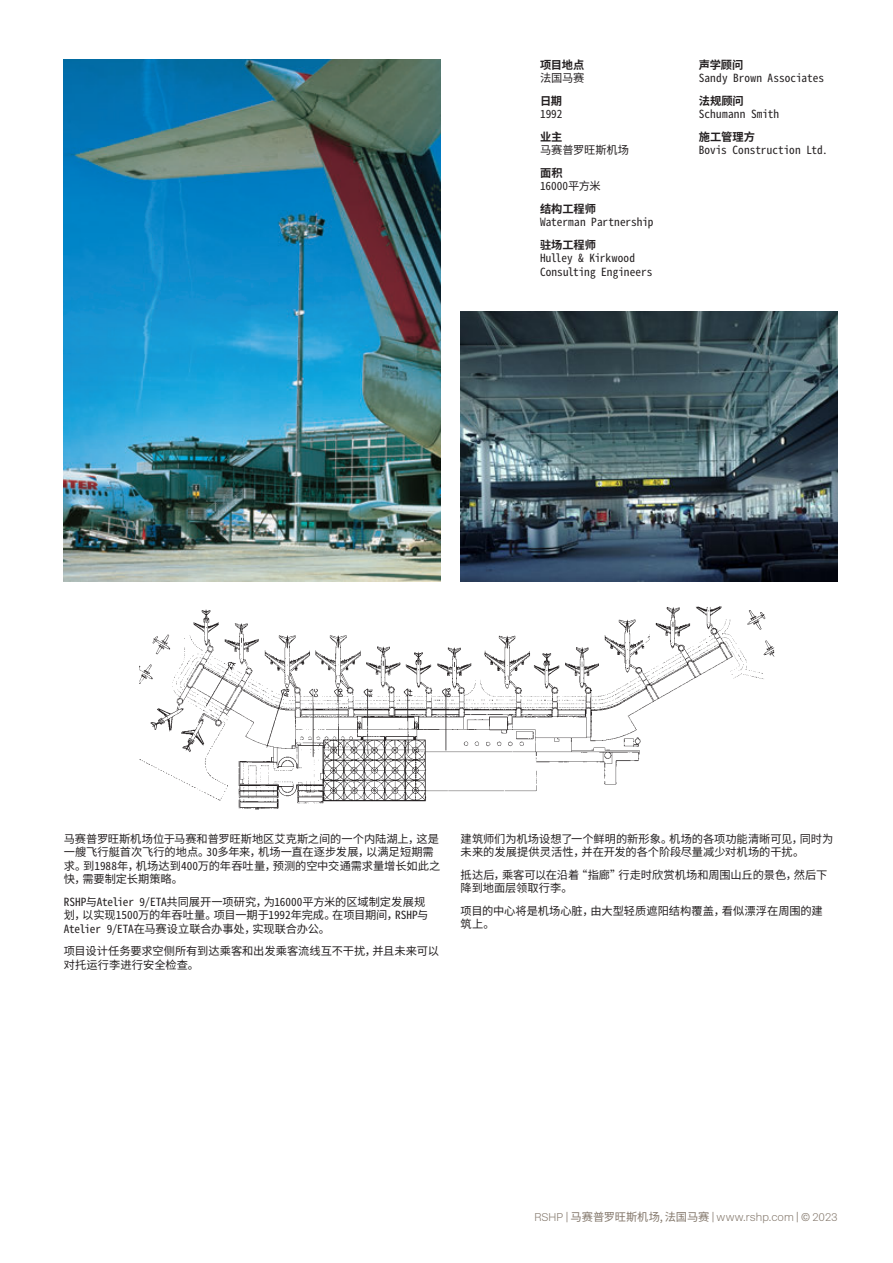
<style>
.page{position:relative;width:893px;height:1263px;background:#fff}
.page>*{position:absolute;margin:0;border:0;box-sizing:border-box;transform-origin:0 0}
.Info_Body{font:11.25px/13.5px "Noto Sans Mono CJ Ksc";color:#231f20}
.t1{font:11.25px "New Rail Alphabet White";color:#82766a}
.Info_Header{font:700 11.25px "Noto Sans Mono CJ Ksc";letter-spacing:-.005em;color:#231f20}
.Info_Body-2{font:11.25px "Noto Sans Mono CJ Ksc";letter-spacing:.02em;color:#231f20}
.s1{font-family:"Noto Sans CJ Ksc"}
</style>
<div class="page">
<img style="left:64px;top:60px;width:377px;height:522px">
<img style="left:139px;top:606px;width:636px;height:204px">
<img style="left:461px;top:312px;width:377px;height:270px">
<p class="Info_Header" style="left:540px;top:58px;width:46px">项目地点</p>
<p class="Info_Body" style="left:540px;top:71px;width:46px">法国马赛</p>
<p class="Info_Header" style="left:540px;top:94px;width:24px">日期</p>
<p class="Info_Body" style="left:540px;top:107px;width:24px">1992</p>
<p class="Info_Header" style="left:540px;top:130px;width:24px">业主</p>
<p class="Info_Body" style="left:540px;top:143px;width:91px">马赛普罗旺斯机场</p>
<p class="Info_Header" style="left:540px;top:166px;width:24px">面积</p>
<p class="Info_Body" style="left:540px;top:179px;width:62px">16000平方米</p>
<p class="Info_Header" style="left:540px;top:202px;width:57px">结构工程师</p>
<p class="Info_Body" style="left:540px;top:215px;width:115px">Waterman Partnership</p>
<p class="Info_Header" style="left:540px;top:238px;width:57px">驻场工程师</p>
<p class="Info_Body" style="left:540px;top:251px;width:114px">Hulley &amp; Kirkwood<br>Consulting Engineers</p>
<p class="Info_Header" style="left:699px;top:58px;width:46px">声学顾问</p>
<p class="Info_Body" style="left:699px;top:71px;width:127px">Sandy Brown Associates</p>
<p class="Info_Header" style="left:699px;top:94px;width:47px">法规顾问</p>
<p class="Info_Body-2" style="left:699px;top:108px;width:82px">Schumann Smith</p>
<p class="Info_Header" style="left:699px;top:130px;width:58px">施工管理方</p>
<p class="Info_Body" style="left:699px;top:143px;width:131px">Bovis Construction Ltd.</p>
<p class="Info_Body" style="left:64px;top:832px;width:378px">马赛普罗旺斯机场位于马赛和普罗旺斯地区艾克斯之间的一个内陆湖上，这是一艘飞行艇首次飞行的地点。30多年来，机场一直在逐步发展，以满足短期需求。到1988年，机场达到400万的年吞吐量，预测的空中交通需求量增长如此之快，需要制定长期策略。</p>
<p class="Info_Body" style="left:64px;top:895px;width:366px">RSHP与Atelier 9/ETA共同展开一项研究，为16000平方米的区域制定发展规划，以实现1500万的年吞吐量。项目一期于1992年完成。在项目期间，RSHP与<br>Atelier 9/ETA在马赛设立联合办事处，实现联合办公。</p>
<p class="Info_Body" style="left:64px;top:944px;width:377px">项目设计任务要求空侧所有到达乘客和出发乘客流线互不干扰，并且未来可以对托运行李进行安全检查。</p>
<p class="Info_Body" style="left:461px;top:832px;width:374px">建筑师们为机场设想了一个鲜明的新形象。机场的各项功能清晰可见，同时为未来的发展提供灵活性，并在开发的各个阶段尽量减少对机场的干扰。</p>
<p class="Info_Body" style="left:461px;top:868px;width:368px">抵达后，乘客可以在沿着“指廊”行走时欣赏机场和周围山丘的景色，然后下降到地面层领取行李。</p>
<p class="Info_Body" style="left:461px;top:904px;width:364px">项目的中心将是机场心脏，由大型轻质遮阳结构覆盖，看似漂浮在周围的建筑上。</p>
<p class="t1" style="left:534px;top:1209px;width:305px">RSHP | <span class="s1">马赛普罗旺斯机场, 法国马赛</span> | www.rshp.com | © 2023</p>
</div>
